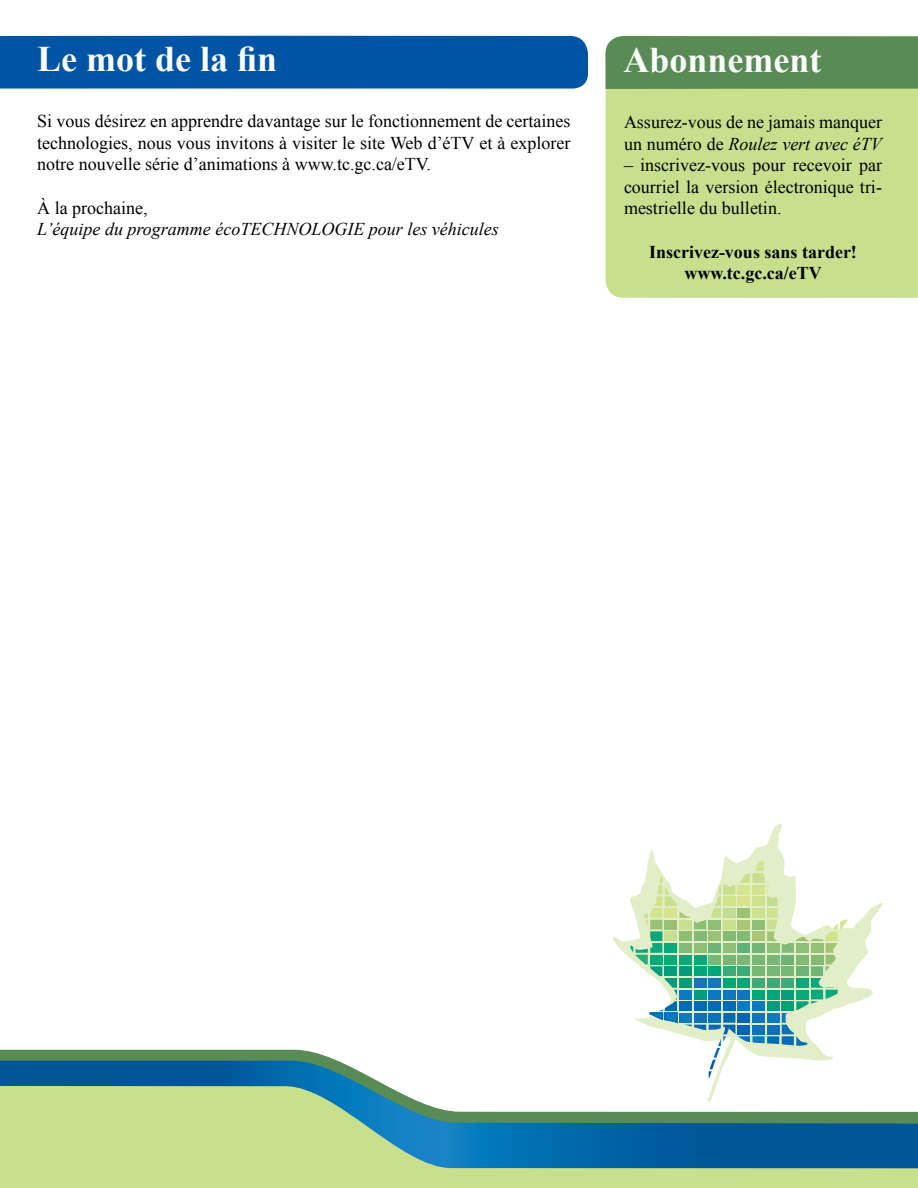
<style>
.page{position:relative;width:918px;height:1188px;background:#fff}
.page>*{position:absolute;margin:0;border:0;box-sizing:border-box;transform-origin:0 0}
.t1{font:700 36px "Times New Roman";color:#fcfcfc}
.t2{font:18px/21.6px "Times New Roman";color:#000;text-align:justify}
.t3{font:italic 18px "Times New Roman";color:#000}
.t4{font:700 18px/21.6px "Times New Roman";color:#000;text-align:center}
.s1{font-style:italic}
</style>
<div class="page">
<div style="left:0;top:36px;width:588px;height:53px;background:#0054a6"></div>
<div style="left:606px;top:89px;width:312px;height:209px;background:#c8df8e"></div>
<div style="left:606px;top:36px;width:312px;height:53px;background:#588b56"></div>
<svg style="left:613px;top:824px;width:270px;height:180px"></svg>
<svg style="left:630px;top:861px;width:218px;height:189px"></svg>
<svg style="left:0;top:1050px;width:833px;height:11px"></svg>
<svg style="left:0;top:1061px;width:726px;height:25px"></svg>
<svg style="left:0;top:1086px;width:918px;height:102px;background:#91bca1"></svg>
<h1 class="t1" style="left:37px;top:34px;width:242px">Le mot de la fin</h1>
<p class="t2" style="left:37px;top:110px;width:535px">Si vous désirez en apprendre davantage sur le fonctionnement de certaines technologies, nous vous invitons à visiter le site Web d’éTV et à explorer notre nouvelle série d’animations à www.tc.gc.ca/eTV.</p>
<p class="t2" style="left:37px;top:197px;width:112px">À la prochaine,</p>
<p class="t3" style="left:37px;top:217px;width:463px">L’équipe du programme écoTECHNOLOGIE pour les véhicules</p>
<h1 class="t1" style="left:624px;top:36px;width:199px">Abonnement</h1>
<p class="t2" style="left:624px;top:111px;width:260px">Assurez-vous de ne jamais manquer un numéro de <span class="s1">Roulez vert avec éTV</span></p>
<p class="t2" style="left:624px;top:154px;width:260px">– inscrivez-vous pour recevoir par courriel la version électronique tri&shy;mestrielle du bulletin.</p>
<p class="t4" style="left:649px;top:240px;width:209px">Inscrivez-vous sans tarder! www.tc.gc.ca/eTV</p>
</div>
